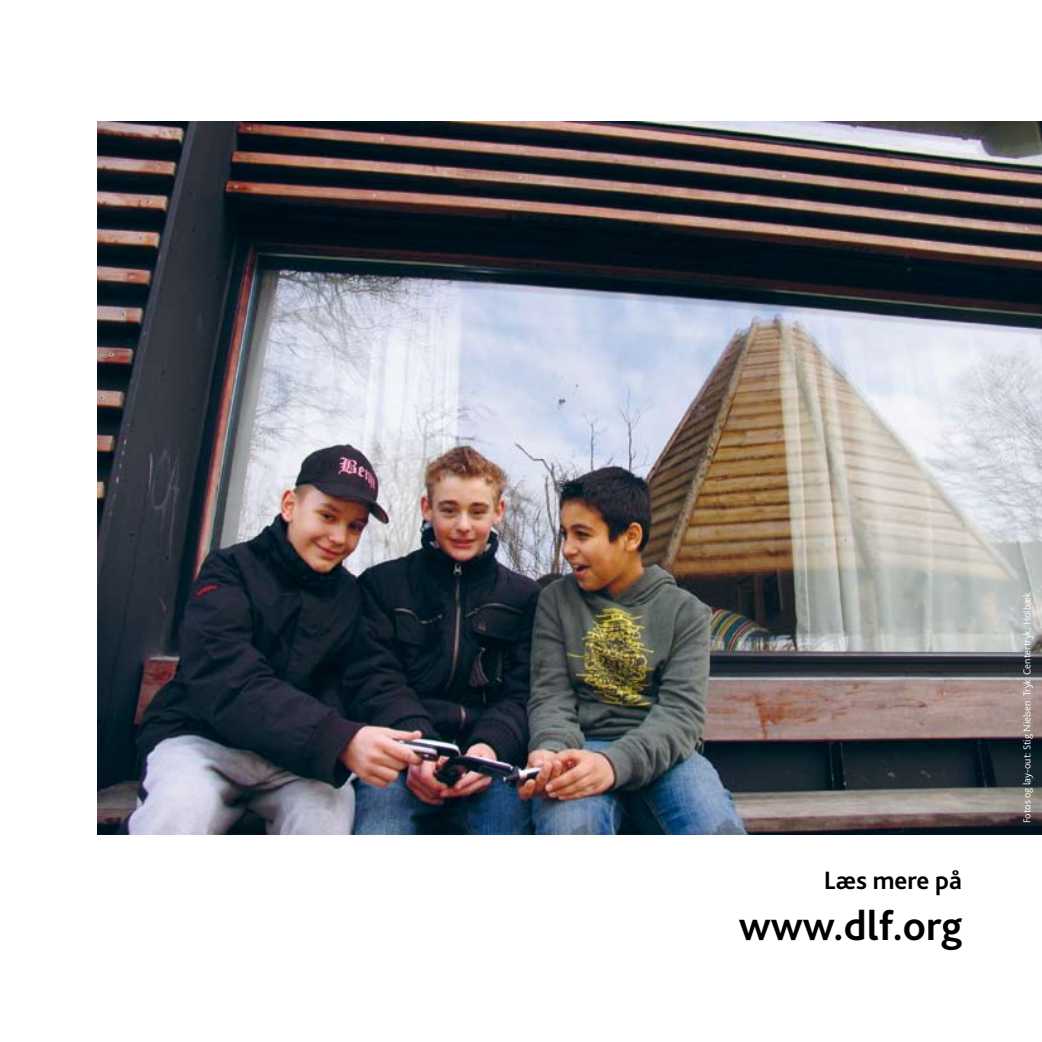
<style>
.page{position:relative;width:1042px;height:1042px;background:#fff}
.page>*{position:absolute;margin:0;border:0;box-sizing:border-box;transform-origin:0 0}
.t1{font:700 42.7px "Bliss 2";color:#000}
.t2{font:700 26.25px "Bliss 2";color:#000}
.t3{font:300 10.5px "Bliss 2";color:#fff}
</style>
<div class="page">
<img style="left:98px;top:122px;width:944px;height:712px">
<h2 class="t2" style="left:824px;top:863px;width:140px">Læs mere på</h2>
<h1 class="t1" style="left:739px;top:899px;width:225px">www.dlf.org</h1>
<p class="t3" style="left:1020px;top:823px;width:232px;rotate:-90deg">Fotos og lay-out: Stig Nielsen. Tryk: Centertryk, Holbæk</p>
</div>
